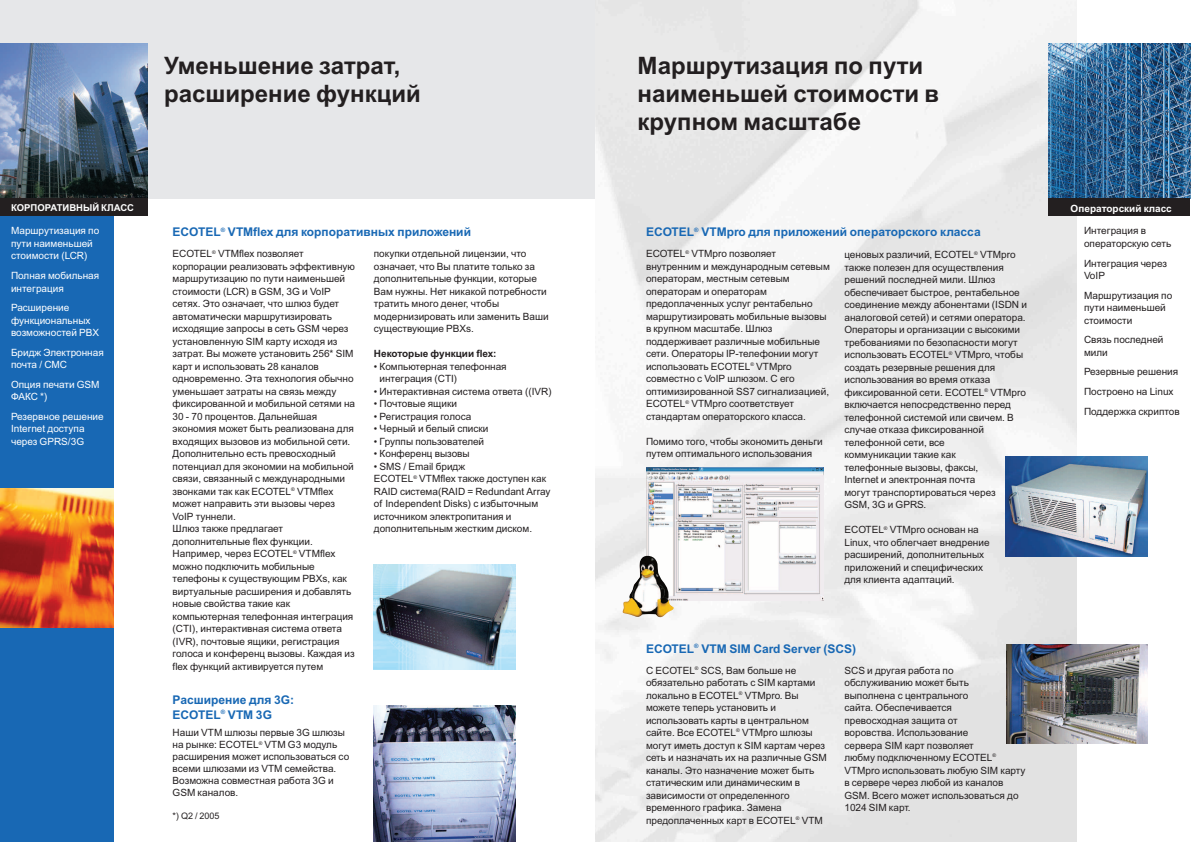
<style>
.page{position:relative;width:1191px;height:842px;background:#fff}
.page>*{position:absolute;margin:0;border:0;box-sizing:border-box;transform-origin:0 0}
.t1{font:700 24px/28px "Arial Cyr";color:#231f20}
.t2{font:700 12px/14.4px "Arial Cyr";color:#1868b4}
.t3{font:10px/12.5px "Arial Cyr";color:#231f20}
.t4{font:10px/12.5px "Arial Cyr";color:#fff}
.t5{font:700 10px "Arial Cyr";color:#231f20}
.t6{font:700 10px "Arial Cyr";color:#fff}
.t7{font:700 9.5px "Arial Cyr";color:#fff}
.t8{font:9px "Arial Cyr";color:#231f20}
</style>
<div class="page">
<img style="left:595px;top:1px;width:482px;height:841px">
<div style="left:0;top:1px;width:595px;height:198px;background:#e6e7e9"></div>
<div style="left:0;top:216px;width:113px;height:626px;background:#1868b4"></div>
<img style="left:0;top:43px;width:147px;height:156px">
<img style="left:1049px;top:43px;width:141px;height:156px">
<div style="left:0;top:199px;width:147px;height:17px;background:#231f20"></div>
<div style="left:1049px;top:199px;width:141px;height:17px;background:#231f20"></div>
<img style="left:0;top:488px;width:113px;height:139px">
<img style="left:374px;top:706px;width:142px;height:136px">
<img style="left:646px;top:468px;width:177px;height:132px">
<img style="left:1006px;top:644px;width:142px;height:99px">
<img style="left:1006px;top:457px;width:142px;height:99px">
<img style="left:374px;top:565px;width:142px;height:105px">
<img style="left:622px;top:556px;width:52px;height:61px">
<h1 class="t1" style="left:164px;top:54px;width:258px">Уменьшение затрат, расширение функций</h1>
<h1 class="t1" style="left:638px;top:54px;width:303px">Маршрутизация по пути наименьшей стоимости в крупном масштабе</h1>
<p class="t7" style="left:11px;top:205px;width:125px">КОРПОРАТИВНЫЙ КЛАСС</p>
<p class="t6" style="left:1071px;top:205px;width:103px">Операторский класс</p>
<p class="t4" style="left:11px;top:226px;width:90px">Маршрутизация по пути наименьшей стоимости (LCR)</p>
<p class="t4" style="left:11px;top:270px;width:90px">Полная мобильная интеграция</p>
<p class="t4" style="left:11px;top:302px;width:90px">Расширение функциональных возможностей PBX</p>
<p class="t4" style="left:11px;top:347px;width:94px">Бридж Электронная почта / СМС</p>
<p class="t4" style="left:11px;top:379px;width:90px">Опция печати GSM<br>ФАКС *)</p>
<p class="t4" style="left:11px;top:411px;width:94px">Резервное решение<br>Internet доступа через GPRS/3G</p>
<p class="t2" style="left:173px;top:225px;width:300px">ECOTEL<sup>®</sup> VTMflex для корпоративных приложений</p>
<p class="t2" style="left:646px;top:225px;width:336px">ECOTEL<sup>®</sup> VTMpro для приложений операторского класса</p>
<p class="t3" style="left:173px;top:248px;width:184px">ECOTEL<sup>®</sup> VTMflex позволяет корпорации реализовать эффективную маршрутизацию по пути наименьшей стоимости (LCR) в GSM, 3G и VoIP сетях. Это означает, что шлюз будет автоматически маршрутизировать исходящие запросы в сеть GSM через установленную SIM карту исходя из затрат. Вы можете установить 256* SIM карт и использовать 28 каналов одновременно. Эта технология обычно уменьшает затраты на связь между фиксированной и мобильной сетями на 30 - 70 процентов. Дальнейшая экономия может быть реализована для входящих вызовов из мобильной сети.<br>Дополнительно есть превосходный потенциал для экономии на мобильной связи, связанный с международными звонками так как ECOTEL<sup>®</sup> VTMflex может направить эти вызовы через VoIP туннели.<br>Шлюз также предлагает дополнительные flex функции.<br>Например, через ECOTEL<sup>®</sup> VTMflex можно подключить мобильные телефоны к существующим PBXs, как виртуальные расширения и добавлять новые свойства такие как компьютерная телефонная интеграция (CTI), интерактивная система ответа (IVR), почтовые ящики, регистрация голоса и конференц вызовы. Каждая из flex функций активируется путем</p>
<p class="t3" style="left:374px;top:248px;width:176px">покупки отдельной лицензии, что означает, что Вы платите только за дополнительные функции, которые<br>Вам нужны. Нет никакой потребности тратить много денег, чтобы модернизировать или заменить Ваши существующие PBXs.</p>
<p class="t5" style="left:374px;top:350px;width:124px">Некоторые функции flex:</p>
<p class="t3" style="left:380px;top:361px;width:129px;text-indent:-6px">• Компьютерная телефонная интеграция (CTI)</p>
<p class="t3" style="left:374px;top:386px;width:179px">• Интерактивная система ответа ((IVR)</p>
<p class="t3" style="left:374px;top:398px;width:85px">• Почтовые ящики</p>
<p class="t3" style="left:374px;top:411px;width:99px">• Регистрация голоса</p>
<p class="t3" style="left:374px;top:423px;width:116px">• Черный и белый списки</p>
<p class="t3" style="left:374px;top:436px;width:112px">• Группы пользователей</p>
<p class="t3" style="left:374px;top:448px;width:97px">• Конференц вызовы</p>
<p class="t3" style="left:374px;top:461px;width:178px">• SMS / Email бридж<br>ECOTEL<sup>®</sup> VTMflex также доступен как<br>RAID система(RAID = Redundant Array of Independent Disks) с избыточным источником электропитания и дополнительным жестким диском.</p>
<p class="t2" style="left:173px;top:694px;width:123px">Расширение для 3G:<br>ECOTEL<sup>®</sup> VTM 3G</p>
<p class="t3" style="left:173px;top:727px;width:178px;line-height:12px">Наши VTM шлюзы первые 3G шлюзы на рынке: ECOTEL<sup>®</sup> VTM G3 модуль расширения может использоваться со всеми шлюзами из VTM семейства.<br>Возможна совместная работа 3G и<br>GSM каналов.</p>
<p class="t8" style="left:173px;top:813px;width:49px">*) Q2 / 2005</p>
<p class="t3" style="left:646px;top:248px;width:185px">ECOTEL<sup>®</sup> VTMpro позволяет внутренним и международным сетевым операторам, местным сетевым операторам и операторам предоплаченных услуг рентабельно маршрутизировать мобильные вызовы в крупном масштабе. Шлюз поддерживает различные мобильные сети. Операторы IP-телефонии могут использовать ECOTEL<sup>®</sup> VTMpro совместно с VoIP шлюзом. С его оптимизированной SS7 сигнализацией,<br>ECOTEL<sup>®</sup> VTMpro соответствует стандартам операторского класса.</p>
<p class="t3" style="left:646px;top:436px;width:178px">Помимо того, чтобы экономить деньги путем оптимального использования</p>
<p class="t3" style="left:844px;top:249px;width:184px">ценовых различий, ECOTEL<sup>®</sup> VTMpro также полезен для осуществления решений последней мили. Шлюз обеспечивает быстрое, рентабельное соединение между абонентами (ISDN и аналоговой сетей) и сетями оператора.<br>Операторы и организации с высокими требованиями по безопасности могут использовать ECOTEL<sup>®</sup> VTMpro, чтобы создать резервные решения для использования во время отказа фиксированной сети. ECOTEL<sup>®</sup> VTMpro включается непосредственно перед телефонной системой или свичем. В случае отказа фиксированной телефонной сети, все<br>коммуникации такие как<br>телефонные вызовы, факсы,<br>Internet и электронная почта<br>могут транспортироваться через<br>GSM, 3G и GPRS.</p>
<p class="t3" style="left:844px;top:524px;width:147px">ECOTEL<sup>®</sup> VTMpro основан на<br>Linux, что облегчает внедрение расширений, дополнительных приложений и специфических для клиента адаптаций.</p>
<p class="t2" style="left:646px;top:642px;width:212px">ECOTEL<sup>®</sup> VTM SIM Card Server (SCS)</p>
<p class="t3" style="left:646px;top:665px;width:182px">С ECOTEL<sup>®</sup> SCS, Вам больше не обязательно работать с SIM картами локально в ECOTEL<sup>®</sup> VTMpro. Вы можете теперь установить и использовать карты в центральном сайте. Все ECOTEL<sup>®</sup> VTMpro шлюзы могут иметь доступ к SIM картам через сеть и назначать их на различные GSM каналы. Это назначение может быть статическим или динамическим в зависимости от определенного временного графика. Замена предоплаченных карт в ECOTEL<sup>®</sup> VTM</p>
<p class="t3" style="left:844px;top:665px;width:183px">SCS и другая работа по<br>обслуживанию может быть<br>выполнена с центрального<br>сайта. Обеспечивается<br>превосходная защита от<br>воровства. Использование<br>сервера SIM карт позволяет<br>любму подключенному ECOTEL<sup>®<br></sup>VTMpro использовать любую SIM карту в сервере через любой из каналов<br>GSM. Всего может использоваться до<br>1024 SIM карт.</p>
<p class="t3" style="left:1084px;top:226px;width:89px">Интеграция в операторскую сеть</p>
<p class="t3" style="left:1084px;top:258px;width:84px">Интеграция через<br>VoIP</p>
<p class="t3" style="left:1084px;top:290px;width:90px">Маршрутизация по пути наименьшей стоимости</p>
<p class="t3" style="left:1084px;top:334px;width:81px">Связь последней мили</p>
<p class="t3" style="left:1084px;top:363px;width:97px;line-height:19.6px">Резервные решения<br>Построено на Linux<br>Поддержка скриптов</p>
</div>
